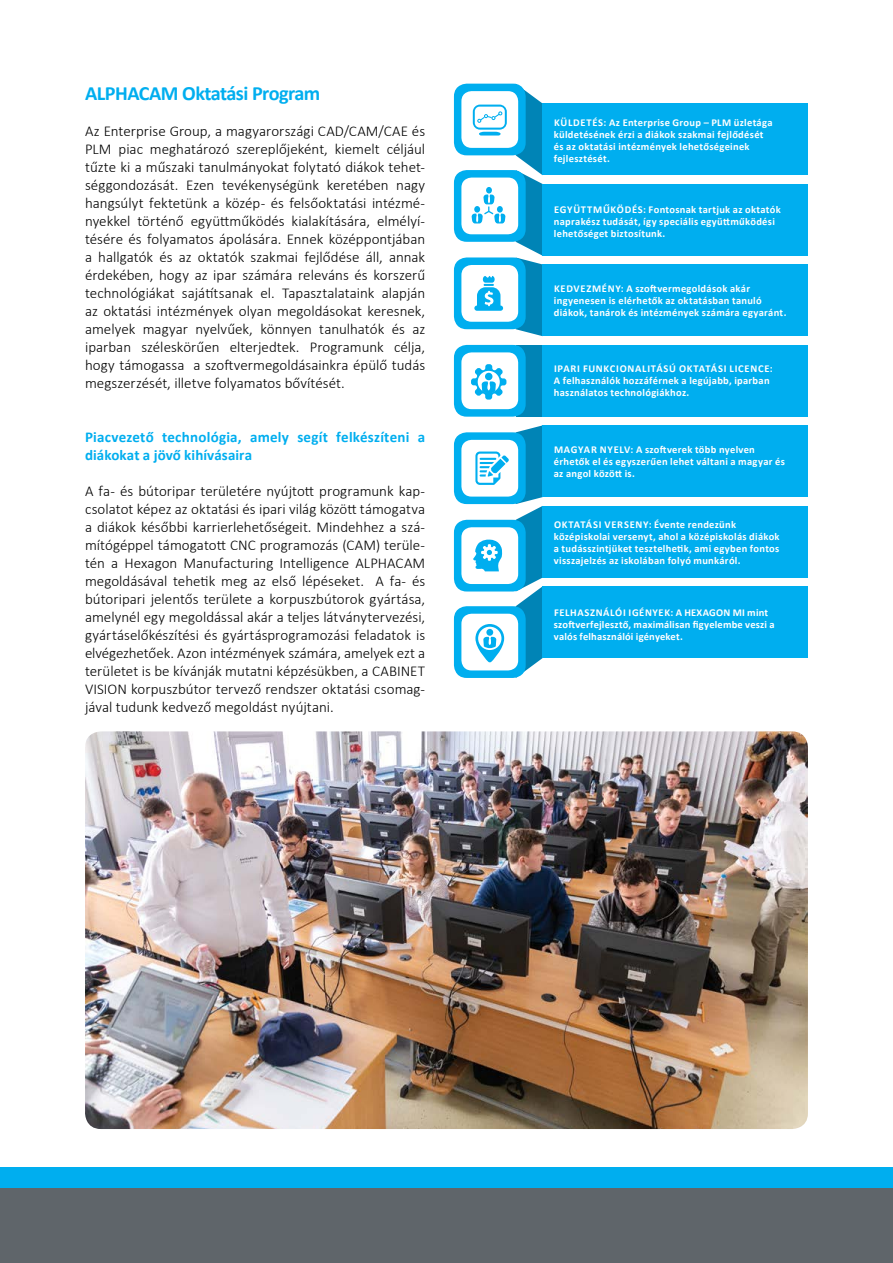
<style>
.page{position:relative;width:893px;height:1263px;background:#fff}
.page>*{position:absolute;margin:0;border:0;box-sizing:border-box;transform-origin:0 0}
.t1{font:700 20.25px "Calibri";letter-spacing:-.025em;color:#00aeef}
.t2{font:300 15px/18px "Calibri";color:#000;text-align:justify}
.t3{font:700 15px/18px "Calibri";letter-spacing:.015em;color:#00aeef}
.t4{font:700 10.5px/12px "Calibri";letter-spacing:.025em;color:#fff}
</style>
<div class="page">
<div style="left:543px;top:104px;width:265px;height:71px;background:#00aeef"></div>
<div style="left:516px;top:345px;width:27px;height:72px;background:#0084b6"></div>
<div style="left:543px;top:345px;width:265px;height:72px;background:#00aeef"></div>
<div style="left:543px;top:184px;width:265px;height:72px;background:#00aeef"></div>
<div style="left:543px;top:425px;width:265px;height:72px;background:#00aeef"></div>
<svg style="left:516px;top:84px;width:27px;height:252px"></svg>
<div style="left:543px;top:264px;width:265px;height:72px;background:#00aeef"></div>
<div style="left:543px;top:506px;width:265px;height:72px;background:#00aeef"></div>
<svg style="left:516px;top:425px;width:27px;height:253px"></svg>
<div style="left:543px;top:586px;width:265px;height:72px;background:#00aeef"></div>
<div style="left:0;top:1167px;width:893px;height:38px;background:#00aeef"></div>
<div style="left:0;top:1188px;width:893px;height:75px;background:#5f656a"></div>
<img style="left:85px;top:731px;width:723px;height:398px">
<div style="left:454px;top:84px;width:72px;height:71px;background:#00aeef;border-radius:13px"></div>
<div style="left:461px;top:91px;width:57px;height:57px;background:#fff;border-radius:10px"></div>
<div style="left:454px;top:345px;width:72px;height:72px;background:#00aeef;border-radius:13px"></div>
<div style="left:454px;top:170px;width:72px;height:72px;background:#00aeef;border-radius:13px"></div>
<div style="left:454px;top:432px;width:72px;height:72px;background:#00aeef;border-radius:13px"></div>
<div style="left:454px;top:257px;width:72px;height:72px;background:#00aeef;border-radius:13px"></div>
<div style="left:454px;top:520px;width:72px;height:71px;background:#00aeef;border-radius:13px"></div>
<div style="left:454px;top:606px;width:72px;height:72px;background:#00aeef;border-radius:13px"></div>
<div style="left:461px;top:178px;width:57px;height:56px;background:#fff;border-radius:10px"></div>
<div style="left:461px;top:265px;width:57px;height:57px;background:#fff;border-radius:10px"></div>
<div style="left:461px;top:352px;width:57px;height:57px;background:#fff;border-radius:10px"></div>
<div style="left:461px;top:440px;width:57px;height:57px;background:#fff;border-radius:10px"></div>
<div style="left:461px;top:527px;width:57px;height:57px;background:#fff;border-radius:10px"></div>
<div style="left:461px;top:614px;width:57px;height:56px;background:#fff;border-radius:10px"></div>
<svg style="left:473px;top:539px;width:30px;height:32px"></svg>
<svg style="left:475px;top:624px;width:29px;height:38px"></svg>
<div style="left:486px;top:629px;width:7px;height:7px;background:#00aeef;border-radius:50%"></div>
<svg style="left:475px;top:451px;width:34px;height:34px"></svg>
<svg style="left:474px;top:276px;width:29px;height:35px"></svg>
<svg style="left:471px;top:364px;width:35px;height:36px"></svg>
<div style="left:485px;top:373px;width:7px;height:7px;background:#00aeef;border-radius:50%"></div>
<svg style="left:471px;top:187px;width:35px;height:36px"></svg>
<div style="left:474px;top:206px;width:6px;height:7px;background:#00aeef;border-radius:50%"></div>
<svg style="left:473px;top:105px;width:34px;height:31px"></svg>
<h1 class="t1" style="left:85px;top:79px;width:237px">ALPHACAM Oktatási Program</h1>
<p class="t2" style="left:85px;top:122px;width:342px">Az Enterprise Group, a magyarországi CAD/CAM/CAE és PLM piac meghatározó szereplőjeként, kiemelt céljául tűzte ki a műszaki tanulmányokat folytató diákok tehet&shy;séggondozását. Ezen tevékenységünk keretében nagy hangsúlyt fektetünk a közép- és felsőoktatási intézmé&shy;nyekkel történő együttműködés kialakítására, elmélyí&shy;tésére és folyamatos ápolására. Ennek középpontjában a hallgatók és az oktatók szakmai fejlődése áll, annak érdekében, hogy az ipar számára releváns és korszerű technológiákat sajátítsanak el. Tapasztalataink alapján az oktatási intézmények olyan megoldásokat keresnek, amelyek magyar nyelvűek, könnyen tanulhatók és az iparban széleskörűen elterjedtek. Programunk célja, hogy támogassa a szoftvermegoldásainkra épülő tudás megszerzését, illetve folyamatos bővítését.</p>
<p class="t3" style="left:85px;top:428px;width:342px">Piacvezető technológia, amely segít felkészíteni a diákokat a jövő kihívásaira</p>
<p class="t2" style="left:85px;top:482px;width:342px">A fa- és bútoripar területére nyújtott programunk kap&shy;csolatot képez az oktatási és ipari világ között támogatva a diákok későbbi karrierlehetőségeit. Mindehhez a szá&shy;mítógéppel támogatott CNC programozás (CAM) terüle&shy;tén a Hexagon Manufacturing Intelligence ALPHACAM megoldásával tehetik meg az első lépéseket. A fa- és bútoripari jelentős területe a korpuszbútorok gyártása, amelynél egy megoldással akár a teljes látványtervezési, gyártáselőkészítési és gyártásprogramozási feladatok is elvégezhetőek. Azon intézmények számára, amelyek ezt a területet is be kívánják mutatni képzésükben, a CABINET VISION korpuszbútor tervező rendszer oktatási csomag&shy;jával tudunk kedvező megoldást nyújtani.</p>
<p class="t4" style="left:554px;top:116px;width:220px">KÜLDETÉS: Az Enterprise Group – PLM üzletága küldetésének érzi a diákok szakmai fejlődését és az oktatási intézmények lehetőségeinek fejlesztését.</p>
<p class="t4" style="left:554px;top:203px;width:228px">EGYÜTTMŰKÖDÉS: Fontosnak tartjuk az oktatók naprakész tudását, így speciális együttműködési lehetőséget biztosítunk.</p>
<p class="t4" style="left:554px;top:283px;width:234px">KEDVEZMÉNY: A szoftvermegoldások akár ingyenesen is elérhetők az oktatásban tanuló diákok, tanárok és intézmények számára egyaránt.</p>
<p class="t4" style="left:554px;top:362px;width:220px">IPARI FUNKCIONALITÁSÚ OKTATÁSI LICENCE:<br>A felhasználók hozzáférnek a legújabb, iparban használatos technológiákhoz.</p>
<p class="t4" style="left:554px;top:443px;width:233px">MAGYAR NYELV: A szoftverek több nyelven érhetők el és egyszerűen lehet váltani a magyar és az angol között is.</p>
<p class="t4" style="left:554px;top:518px;width:227px">OKTATÁSI VERSENY: Évente rendezünk középiskolai versenyt, ahol a középiskolás diákok a tudásszintjüket tesztelhetik, ami egyben fontos visszajelzés az iskolában folyó munkáról.</p>
<p class="t4" style="left:554px;top:606px;width:222px">FELHASZNÁLÓI IGÉNYEK: A HEXAGON MI mint szoftverfejlesztő, maximálisan figyelembe veszi a valós felhasználói igényeket.</p>
</div>
